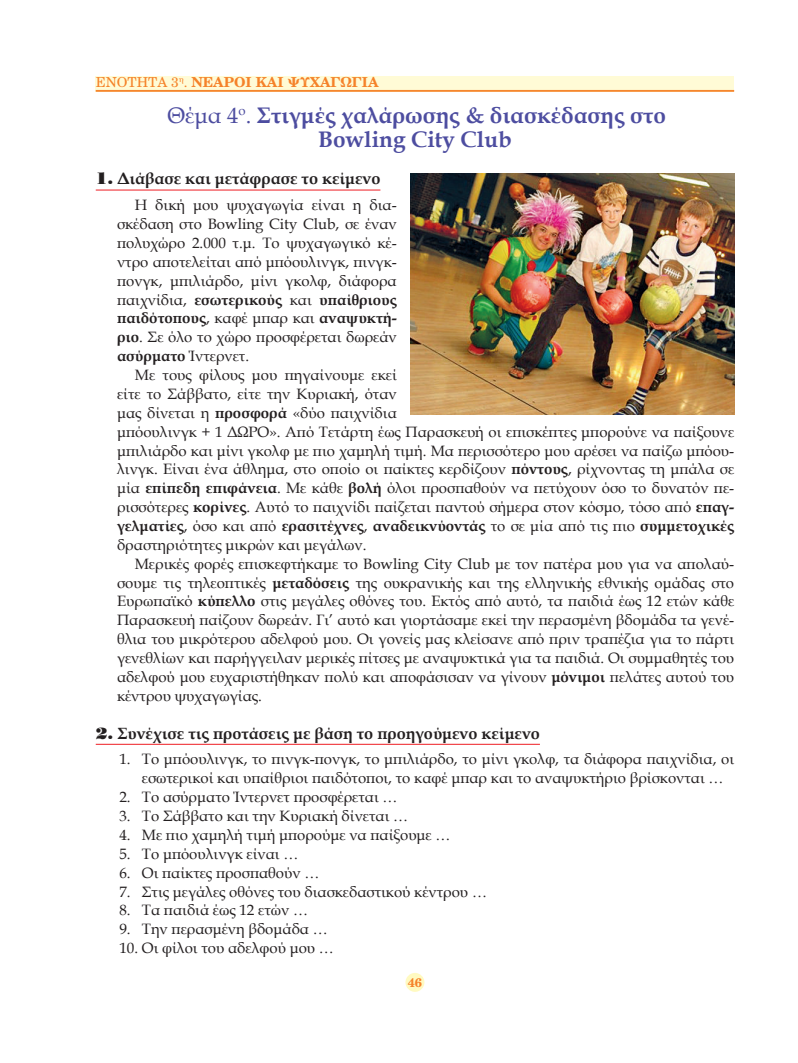
<style>
.page{position:relative;width:798px;height:1063px;background:#fff}
.page>*{position:absolute;margin:0;border:0;box-sizing:border-box;transform-origin:0 0}
.t1{font:700 22.5px/23.9px "Book Antiqua";color:#4d4da0;text-align:center}
.t2{font:700 16.25px "Book Antiqua";color:#231f20}
.t3{font:15px/18.9px "Book Antiqua";color:#231f20;text-align:justify}
.t4{font:700 13.75px "Te X Gyre Schola";color:#f58229}
.t5{font:700 12.5px "Te X Gyre Schola";color:#f58229}
.s1{font-weight:400}
.s2{font-family:"Standard Poster C";font-weight:400}
.s3{font-weight:700}
</style>
<div class="page">
<div style="left:96px;top:76px;width:637px;height:15px;background:#fffbd6"></div>
<hr style="left:96px;top:90px;width:637px;height:1px;background:#f58229">
<hr style="left:96px;top:91px;width:637px;height:1px;background:#f58229">
<div style="left:405px;top:973px;width:19px;height:19px;background:#fffac1;border-radius:50%"></div>
<hr style="left:96px;top:190px;width:284px;height:1px;background:#ee1d23">
<hr style="left:96px;top:744px;width:443px;height:1px;background:#ee1d23">
<img style="left:411px;top:174px;width:322px;height:241px">
<p class="t4" style="left:96px;top:71px;width:284px"><span class="s1">ΕΝΟΤΗΤΑ 3</span><sup>η</sup><span class="s1">.</span> ΝΕΑΡΟΙ ΚΑΙ ΨΥΧΑΓΩΓΙΑ</p>
<h1 class="t1" style="left:167px;top:103px;width:500px"><span class="s1">Θέμα 4</span><sup>ο</sup><span class="s1">.</span> Στιγμές χαλάρωσης &amp; διασκέδασης στο<br>Bowling City Club</h1>
<p class="t2" style="left:96px;top:168px;width:286px"><span class="s2">1.</span> Διάβασε και μετάφρασε το κείμενο</p>
<p class="t3" style="left:117px;top:195px;width:281px;text-indent:18px">Η δική μου ψυχαγωγία είναι η δια&shy;σκέδαση στο Bowling City Club, σε έναν πολυχώρο 2.000 τ.μ. Το ψυχαγωγικό κέ&shy;ντρο αποτελείται από μπόουλινγκ, πινγκ&shy;πονγκ, μπιλιάρδο, μίνι γκολφ, διάφορα παιχνίδια, <span class="s3">εσωτερικούς</span> και <span class="s3">υπαίθριους παιδότοπους</span>, καφέ μπαρ και <span class="s3">αναψυκτή&shy;ριο</span>. Σε όλο το χώρο προσφέρεται δωρεάν <span class="s3">ασύρματο</span> Ίντερνετ.</p>
<p class="t3" style="left:117px;top:365px;width:618px;text-align:left;text-indent:18px">Με τους φίλους μου πηγαίνουμε εκεί<br>είτε το Σάββατο, είτε την Κυριακή, όταν<br>μας δίνεται η <span class="s3">προσφορά</span> «δύο παιχνίδια<br>μπόουλινγκ + 1 ΔΩΡΟ». Από Τετάρτη έως Παρασκευή οι επισκέπτες μπορούνε να παίξουνε μπιλιάρδο και μίνι γκολφ με πιο χαμηλή τιμή. Μα περισσότερο μου αρέσει να παίζω μπόου&shy;λινγκ. Είναι ένα άθλημα, στο οποίο οι παίκτες κερδίζουν <span class="s3">πόντους</span>, ρίχνοντας τη μπάλα σε μία <span class="s3">επίπεδη επιφάνεια</span>. Με κάθε <span class="s3">βολή</span> όλοι προσπαθούν να πετύχουν όσο το δυνατόν πε&shy;ρισσότερες <span class="s3">κορίνες</span>. Αυτό το παιχνίδι παίζεται παντού σήμερα στον κόσμο, τόσο από <span class="s3">επαγ&shy;γελματίες</span>, όσο και από <span class="s3">ερασιτέχνες</span>, <span class="s3">αναδεικνύοντάς</span> το σε μία από τις πιο <span class="s3">συμμετοχικές </span>δραστηριότητες μικρών και μεγάλων.</p>
<p class="t3" style="left:117px;top:554px;width:618px;text-indent:18px">Μερικές φορές επισκεφτήκαμε το Bowling City Club με τον πατέρα μου για να απολαύ&shy;σουμε τις τηλεοπτικές <span class="s3">μεταδόσεις</span> της ουκρανικής και της ελληνικής εθνικής ομάδας στο Ευρωπαϊκό <span class="s3">κύπελλο</span> στις μεγάλες οθόνες του. Εκτός από αυτό, τα παιδιά έως 12 ετών κάθε Παρασκευή παίζουν δωρεάν. Γι’ αυτό και γιορτάσαμε εκεί την περασμένη βδομάδα τα γενέ&shy;θλια του μικρότερου αδελφού μου. Οι γονείς μας κλείσανε από πριν τραπέζια για το πάρτι γενεθλίων και παρήγγειλαν μερικές πίτσες με αναψυκτικά για τα παιδιά. Οι συμμαθητές του αδελφού μου ευχαριστήθηκαν πολύ και αποφάσισαν να γίνουν <span class="s3">μόνιμοι</span> πελάτες αυτού του κέντρου ψυχαγωγίας.</p>
<p class="t2" style="left:96px;top:722px;width:445px"><span class="s2">2.</span> Συνέχισε τις προτάσεις με βάση το προηγούμενο κείμενο</p>
<p class="t3" style="left:142px;top:750px;width:593px;text-indent:-22px">1. Το μπόουλινγκ, το πινγκ-πονγκ, το μπιλιάρδο, το μίνι γκολφ, τα διάφορα παιχνίδια, οι εσωτερικοί και υπαίθριοι παιδότοποι, το καφέ μπαρ και το αναψυκτήριο βρίσκονται …</p>
<p class="t3" style="left:119px;top:787px;width:280px">2. Το ασύρματο Ίντερνετ προσφέρεται …</p>
<p class="t3" style="left:119px;top:806px;width:290px">3. Το Σάββατο και την Κυριακή δίνεται …</p>
<p class="t3" style="left:119px;top:825px;width:332px">4. Με πιο χαμηλή τιμή μπορούμε να παίξουμε …</p>
<p class="t3" style="left:119px;top:844px;width:180px">5. Το μπόουλινγκ είναι …</p>
<p class="t3" style="left:119px;top:863px;width:201px">6. Οι παίκτες προσπαθούν …</p>
<p class="t3" style="left:119px;top:882px;width:369px">7. Στις μεγάλες οθόνες του διασκεδαστικού κέντρου …</p>
<p class="t3" style="left:119px;top:901px;width:190px">8. Τα παιδιά έως 12 ετών …</p>
<p class="t3" style="left:119px;top:919px;width:210px">9. Την περασμένη βδομάδα …</p>
<p class="t3" style="left:119px;top:938px;width:216px">10. Οι φίλοι του αδελφού μου …</p>
<p class="t5" style="left:407px;top:972px;width:16px">46</p>
</div>
